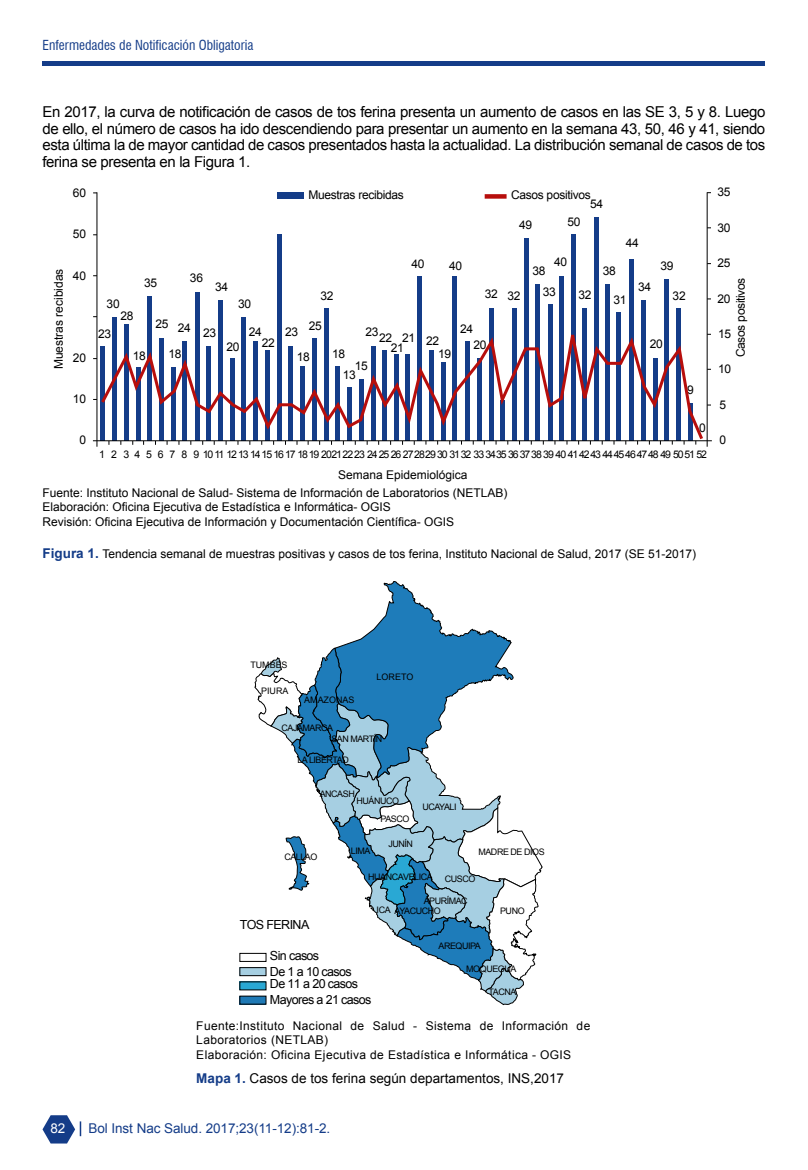
<style>
.page{position:relative;width:808px;height:1170px;background:#fff}
.page>*{position:absolute;margin:0;border:0;box-sizing:border-box;transform-origin:0 0}
.t1{font:15px/16.5px "Arial";letter-spacing:-.025em;color:#000;text-align:justify}
.t2{font:13.5px "Arial";color:#000}
.t3{font:condensed 13.5px "Swiss 721 BT";color:#143c88}
.t4{font:13.5px "Arial";letter-spacing:-.005em;color:#143c88}
.t5{font:13.5px "Arial";color:#fff}
.t6{font:12.45px/16.2px "Arial";letter-spacing:-.05em;color:#000}
.t7{font:12px/14.4px "Arial";color:#000}
.t8{font:12px/14.4px "Arial";letter-spacing:.03em;color:#000}
.t9{font:12px "Arial";letter-spacing:-.025em;color:#000}
.t10{font:10.5px "Arial";letter-spacing:-.1em;color:#000}
.t11{font:9px "Arial";letter-spacing:-.05em;color:#000}
.t12{font:9px "Arial";color:#000}
.s1{font-weight:700;font-size:13.5px;color:#143c88}
.s2{font-weight:700;color:#143c88}
</style>
<div class="page">
<div style="left:43px;top:61px;width:722px;height:5px;background:#143c88"></div>
<svg style="left:43px;top:1115px;width:38px;height:28px"></svg>
<hr style="left:97px;top:192px;width:1px;height:254px;background:#000">
<hr style="left:707px;top:192px;width:1px;height:254px;background:#000">
<div style="left:112px;top:317px;width:5px;height:124px;background:#143c88"></div>
<div style="left:147px;top:296px;width:5px;height:145px;background:#143c88"></div>
<div style="left:195px;top:293px;width:5px;height:148px;background:#143c88"></div>
<div style="left:218px;top:300px;width:5px;height:141px;background:#143c88"></div>
<div style="left:241px;top:317px;width:5px;height:124px;background:#143c88"></div>
<div style="left:277px;top:234px;width:5px;height:207px;background:#143c88"></div>
<div style="left:324px;top:308px;width:5px;height:133px;background:#143c88"></div>
<div style="left:417px;top:276px;width:5px;height:165px;background:#143c88"></div>
<div style="left:452px;top:276px;width:5px;height:165px;background:#143c88"></div>
<div style="left:489px;top:308px;width:5px;height:133px;background:#143c88"></div>
<div style="left:512px;top:308px;width:5px;height:133px;background:#143c88"></div>
<div style="left:524px;top:239px;width:5px;height:202px;background:#143c88"></div>
<div style="left:535px;top:284px;width:5px;height:157px;background:#143c88"></div>
<div style="left:548px;top:304px;width:5px;height:137px;background:#143c88"></div>
<div style="left:559px;top:276px;width:5px;height:165px;background:#143c88"></div>
<div style="left:571px;top:234px;width:5px;height:207px;background:#143c88"></div>
<div style="left:582px;top:308px;width:5px;height:133px;background:#143c88"></div>
<div style="left:593px;top:217px;width:5px;height:224px;background:#143c88"></div>
<div style="left:605px;top:284px;width:5px;height:157px;background:#143c88"></div>
<div style="left:616px;top:312px;width:5px;height:129px;background:#143c88"></div>
<div style="left:629px;top:260px;width:5px;height:181px;background:#143c88"></div>
<div style="left:641px;top:300px;width:5px;height:141px;background:#143c88"></div>
<div style="left:664px;top:279px;width:5px;height:162px;background:#143c88"></div>
<div style="left:676px;top:308px;width:5px;height:133px;background:#143c88"></div>
<hr style="left:93px;top:440px;width:619px;height:1px;background:#000">
<svg style="left:98px;top:318px;width:608px;height:124px"></svg>
<div style="left:277px;top:192px;width:27px;height:7px;background:#143c88"></div>
<div style="left:485px;top:194px;width:22px;height:5px;background:#b70e0c"></div>
<svg style="left:240px;top:981px;width:26px;height:8px"></svg>
<div style="left:240px;top:996px;width:26px;height:8px;background:#1f79b5"></div>
<div style="left:239px;top:952px;width:27px;height:9px;border:1px solid #000"></div>
<div style="left:240px;top:967px;width:26px;height:8px;background:#a6cfe2"></div>
<div style="left:239px;top:967px;width:27px;height:8px;border:1px solid #000"></div>
<svg style="left:254px;top:581px;width:289px;height:424px"></svg>
<p class="t3" style="left:43px;top:37px;width:212px">Enfermedades de Notificación Obligatoria</p>
<p class="t1" style="left:43px;top:104px;width:724px">En 2017, la curva de notificación de casos de tos ferina presenta un aumento de casos en las SE 3, 5 y 8. Luego de ello, el número de casos ha ido descendiendo para presentar un aumento en la semana 43, 50, 46 y 41, siendo esta última la de mayor cantidad de casos presentados hasta la actualidad. La distribución semanal de casos de tos ferina se presenta en la Figura 1.</p>
<p class="t7" style="left:52px;top:369px;width:102px;rotate:-90deg">Muestras recibidas</p>
<p class="t7" style="left:73px;top:185px;width:15px">60</p>
<p class="t7" style="left:73px;top:227px;width:15px">50</p>
<p class="t7" style="left:73px;top:268px;width:15px">40</p>
<p class="t7" style="left:73px;top:351px;width:15px">20</p>
<p class="t7" style="left:73px;top:391px;width:15px">10</p>
<p class="t7" style="left:80px;top:432px;width:8px">0</p>
<p class="t9" style="left:308px;top:187px;width:97px">Muestras recibidas</p>
<p class="t9" style="left:511px;top:187px;width:81px">Casos positivos</p>
<p class="t7" style="left:590px;top:196px;width:15px">54</p>
<p class="t7" style="left:519px;top:218px;width:15px">49</p>
<p class="t7" style="left:567px;top:215px;width:15px">50</p>
<p class="t7" style="left:412px;top:257px;width:15px">40</p>
<p class="t7" style="left:449px;top:259px;width:15px">40</p>
<p class="t7" style="left:190px;top:270px;width:15px">36</p>
<p class="t7" style="left:144px;top:276px;width:15px">35</p>
<p class="t7" style="left:156px;top:318px;width:37px">25 24</p>
<p class="t7" style="left:215px;top:280px;width:15px">34</p>
<p class="t7" style="left:320px;top:289px;width:15px">32</p>
<p class="t7" style="left:106px;top:296px;width:15px">30</p>
<p class="t7" style="left:98px;top:327px;width:15px">23</p>
<p class="t7" style="left:238px;top:297px;width:15px">30</p>
<p class="t7" style="left:120px;top:309px;width:15px">28</p>
<p class="t7" style="left:262px;top:326px;width:15px;line-height:11.7px;text-indent:-13px">24<br>22</p>
<p class="t7" style="left:285px;top:322px;width:38px">23 25</p>
<p class="t7" style="left:366px;top:324px;width:15px">23</p>
<p class="t7" style="left:203px;top:325px;width:15px">23</p>
<p class="t7" style="left:391px;top:333px;width:15px;line-height:10.2px;text-indent:-12px">22<br>21</p>
<p class="t7" style="left:438px;top:332px;width:15px;text-indent:-36px">21 22<br>19</p>
<p class="t7" style="left:226px;top:340px;width:15px">20</p>
<p class="t7" style="left:168px;top:347px;width:15px">18</p>
<p class="t7" style="left:297px;top:349px;width:15px">18</p>
<p class="t7" style="left:332px;top:347px;width:15px">18</p>
<p class="t7" style="left:133px;top:348px;width:15px">18</p>
<p class="t7" style="left:355px;top:359px;width:15px">15</p>
<p class="t7" style="left:343px;top:367px;width:15px">13</p>
<p class="t7" style="left:460px;top:322px;width:15px">24</p>
<p class="t7" style="left:485px;top:288px;width:37px">32 32</p>
<p class="t7" style="left:473px;top:338px;width:15px">20</p>
<p class="t7" style="left:554px;top:255px;width:15px">40</p>
<p class="t7" style="left:543px;top:261px;width:15px;line-height:20.5px;text-indent:-10px">38<br>33</p>
<p class="t7" style="left:578px;top:287px;width:15px">32</p>
<p class="t7" style="left:603px;top:264px;width:15px">38</p>
<p class="t7" style="left:626px;top:236px;width:15px">44</p>
<p class="t7" style="left:638px;top:279px;width:15px">34</p>
<p class="t7" style="left:613px;top:292px;width:15px">31</p>
<p class="t7" style="left:660px;top:258px;width:15px">39</p>
<p class="t7" style="left:673px;top:288px;width:15px">32</p>
<p class="t7" style="left:650px;top:337px;width:15px">20</p>
<p class="t7" style="left:687px;top:383px;width:8px">9</p>
<p class="t7" style="left:699px;top:420px;width:8px">0</p>
<p class="t10" style="left:99px;top:447px;width:7px">1</p>
<p class="t10" style="left:111px;top:447px;width:597px">2 3 4 5 6 7 8 9 10 11 12 13 14 15 16 17 18 19 202122 23 24 25 26 27 2829 30 31 32 33 3435 36 37 38 39 40 41 42 43 44 45 46 47 48 49 50 51 52</p>
<p class="t7" style="left:338px;top:467px;width:131px">Semana Epidemiológica</p>
<p class="t7" style="left:43px;top:485px;width:466px">Fuente: Instituto Nacional de Salud- Sistema de Información de Laboratorios (NETLAB)<br>Elaboración: Oficina Ejecutiva de Estadística e Informática- OGIS<br>Revisión: Oficina Ejecutiva de Información y Documentación Científica- OGIS</p>
<p class="t7" style="left:43px;top:547px;width:655px"><span class="s1">Figura 1.</span> Tendencia semanal de muestras positivas y casos de tos ferina, Instituto Nacional de Salud, 2017 (SE 51-2017)</p>
<p class="t7" style="left:717px;top:184px;width:15px">35</p>
<p class="t7" style="left:717px;top:221px;width:15px">30</p>
<p class="t7" style="left:717px;top:256px;width:15px">25</p>
<p class="t9" style="left:733px;top:357px;width:81px;rotate:-90deg">Casos positivos</p>
<p class="t7" style="left:717px;top:291px;width:15px">20</p>
<p class="t7" style="left:718px;top:326px;width:15px">15</p>
<p class="t7" style="left:718px;top:361px;width:15px">10</p>
<p class="t7" style="left:719px;top:397px;width:8px">5</p>
<p class="t7" style="left:719px;top:432px;width:8px">0</p>
<p class="t11" style="left:250px;top:659px;width:39px">TUMBES</p>
<p class="t11" style="left:377px;top:670px;width:38px">LORETO</p>
<p class="t11" style="left:261px;top:685px;width:29px">PIURA</p>
<p class="t11" style="left:281px;top:722px;width:53px">CAJAMARCA</p>
<p class="t11" style="left:297px;top:754px;width:53px">LA LIBERTAD</p>
<p class="t12" style="left:304px;top:694px;width:52px">AMAZONAS</p>
<p class="t11" style="left:331px;top:732px;width:53px">SAN MARTÍN</p>
<p class="t11" style="left:320px;top:788px;width:37px">ANCASH</p>
<p class="t11" style="left:357px;top:795px;width:44px">HUÁNUCO</p>
<p class="t11" style="left:284px;top:851px;width:35px">CALLAO</p>
<p class="t11" style="left:351px;top:844px;width:21px">LIMA</p>
<p class="t11" style="left:381px;top:813px;width:30px">PASCO</p>
<p class="t11" style="left:388px;top:837px;width:26px">JUNÍN</p>
<p class="t11" style="left:422px;top:800px;width:36px">UCAYALI</p>
<p class="t11" style="left:478px;top:846px;width:68px">MADRE DE DIOS</p>
<p class="t6" style="left:240px;top:916px;width:71px">TOS FERINA</p>
<p class="t11" style="left:368px;top:871px;width:66px">HUANCAVELICA</p>
<p class="t11" style="left:424px;top:895px;width:46px">APURÍMAC</p>
<p class="t11" style="left:445px;top:872px;width:32px">CUSCO</p>
<p class="t11" style="left:377px;top:905px;width:66px">ICA AYACUCHO</p>
<p class="t11" style="left:500px;top:905px;width:26px">PUNO</p>
<p class="t6" style="left:270px;top:947px;width:83px">Sin casos<br>De 1 a 10 casos</p>
<p class="t6" style="left:270px;top:976px;width:103px;line-height:15.3px">De 11 a 20 casos<br>Mayores a 21 casos</p>
<p class="t11" style="left:438px;top:939px;width:44px">AREQUIPA</p>
<p class="t11" style="left:466px;top:962px;width:52px">MOQUEGUA</p>
<p class="t11" style="left:488px;top:985px;width:29px">TACNA</p>
<p class="t8" style="left:196px;top:1018px;width:395px">Fuente:Instituto Nacional de Salud - Sistema de Información de<br>Laboratorios (NETLAB)<br>Elaboración: Oficina Ejecutiva de Estadística e Informática - OGIS</p>
<p class="t2" style="left:196px;top:1068px;width:369px"><span class="s2">Mapa 1.</span> Casos de tos ferina según departamentos, INS,2017</p>
<p class="t5" style="left:51px;top:1119px;width:16px">82</p>
<p class="t4" style="left:88px;top:1119px;width:243px">Bol Inst Nac Salud. 2017;23(11-12):81-2.</p>
</div>
